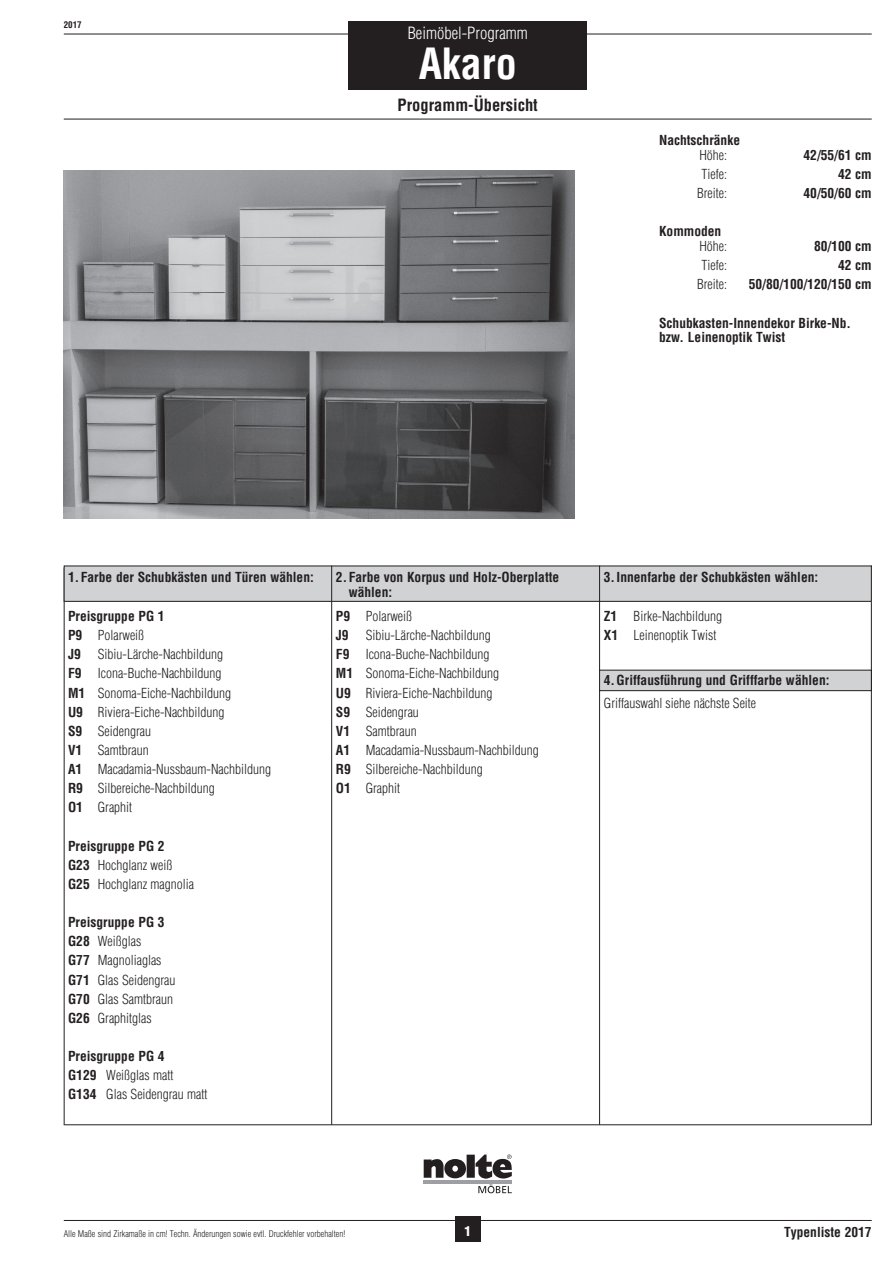
<style>
.page{position:relative;width:893px;height:1263px;background:#fff}
.page>*{position:absolute;margin:0;border:0;box-sizing:border-box;transform-origin:0 0}
.t1{font:700 condensed 42px "Helvetica";color:#fff}
.t2{font:700 condensed 16.5px "Helvetica";color:#231f20}
.t3{font:300 condensed 16.5px "Helvetica";color:#fff}
.t4{font:300 condensed 13.5px/19.2px "Helvetica";color:#231f20}
.t5{font:700 condensed 13.5px/19.2px "Helvetica";color:#231f20}
.t6{font:900 condensed 13.5px "Helvetica";color:#fff}
.t7{font:300 condensed 9px "Helvetica";color:#231f20}
.t8{font:700 condensed 9px "Helvetica";color:#231f20}
.s1{font-weight:700}
</style>
<div class="page">
<hr style="left:64px;top:1220px;width:808px;height:1px;background:#231f20">
<div style="left:455px;top:1216px;width:25px;height:26px;background:#231f20"></div>
<hr style="left:64px;top:34px;width:808px;height:1px;background:#231f20">
<div style="left:349px;top:21px;width:238px;height:68px;background:#231f20"></div>
<hr style="left:64px;top:119px;width:808px;height:1px;background:#231f20">
<img style="left:64px;top:170px;width:510px;height:349px">
<hr style="left:871px;top:566px;width:1px;height:559px;background:#231f20">
<hr style="left:64px;top:567px;width:1px;height:558px;background:#231f20">
<hr style="left:64px;top:1124px;width:808px;height:1px;background:#231f20">
<div style="left:64px;top:566px;width:807px;height:35px;background:#d1d2d4"></div>
<div style="left:64px;top:566px;width:808px;height:36px;border:1px solid #231f20"></div>
<hr style="left:331px;top:566px;width:1px;height:559px;background:#231f20">
<hr style="left:424px;top:1180px;width:88px;height:4px;background:#9d9fa2">
<div style="left:467px;top:1155px;width:8px;height:23px;background:#231f20"></div>
<svg style="left:424px;top:1159px;width:42px;height:19px"></svg>
<svg style="left:475px;top:1154px;width:37px;height:39px"></svg>
<hr style="left:599px;top:566px;width:1px;height:559px;background:#231f20">
<div style="left:600px;top:670px;width:271px;height:21px;background:#d1d2d4"></div>
<div style="left:599px;top:670px;width:273px;height:21px;border:1px solid #231f20"></div>
<p class="t8" style="left:64px;top:20px;width:19px">2017</p>
<p class="t3" style="left:408px;top:22px;width:122px">Beimöbel-Programm</p>
<h1 class="t1" style="left:419px;top:37px;width:99px">Akaro</h1>
<p class="t2" style="left:398px;top:95px;width:142px">Programm-Übersicht</p>
<p class="t5" style="left:659px;top:130px;width:82px">Nachtschränke</p>
<p class="t4" style="left:697px;top:145px;width:31px;text-align:center">Höhe:<br>Tiefe:<br>Breite:</p>
<p class="t5" style="left:803px;top:145px;width:70px;text-align:right">42/55/61 cm<br>42 cm<br>40/50/60 cm</p>
<p class="t5" style="left:659px;top:222px;width:64px">Kommoden</p>
<p class="t4" style="left:697px;top:236px;width:31px;text-align:center">Höhe:<br>Tiefe:<br>Breite:</p>
<p class="t5" style="left:749px;top:236px;width:124px;text-align:right">80/100 cm<br>42 cm<br>50/80/100/120/150 cm</p>
<p class="t5" style="left:659px;top:315px;width:193px;line-height:14.9px">Schubkasten-Innendekor Birke-Nb. bzw. Leinenoptik Twist</p>
<p class="t5" style="left:68px;top:567px;width:247px">1. Farbe der Schubkästen und Türen wählen:</p>
<p class="t5" style="left:349px;top:569px;width:212px;line-height:14.9px;text-indent:-13px">2.Farbe von Korpus und Holz-Oberplatte wählen:</p>
<p class="t5" style="left:68px;top:606px;width:98px">Preisgruppe PG 1</p>
<p class="t5" style="left:604px;top:567px;width:216px">3.Innenfarbe der Schubkästen wählen:</p>
<p class="t4" style="left:366px;top:606px;width:48px">Polarweiß</p>
<p class="t5" style="left:336px;top:606px;width:16px">P9</p>
<p class="t4" style="left:604px;top:606px;width:120px"><span class="s1">Z1</span> Birke-Nachbildung<br><span class="s1">X1</span></p>
<p class="t4" style="left:366px;top:625px;width:127px">Sibiu-Lärche-Nachbildung</p>
<p class="t4" style="left:98px;top:626px;width:48px">Polarweiß</p>
<p class="t5" style="left:68px;top:625px;width:16px">P9</p>
<p class="t5" style="left:336px;top:625px;width:14px">J9</p>
<p class="t4" style="left:634px;top:625px;width:84px">Leinenoptik Twist</p>
<p class="t5" style="left:68px;top:645px;width:14px">J9</p>
<p class="t4" style="left:98px;top:645px;width:127px">Sibiu-Lärche-Nachbildung</p>
<p class="t5" style="left:336px;top:645px;width:15px">F9</p>
<p class="t4" style="left:366px;top:645px;width:125px">Icona-Buche-Nachbildung</p>
<p class="t5" style="left:68px;top:664px;width:15px">F9</p>
<p class="t4" style="left:98px;top:664px;width:125px">Icona-Buche-Nachbildung</p>
<p class="t5" style="left:336px;top:664px;width:19px">M1</p>
<p class="t4" style="left:366px;top:664px;width:135px">Sonoma-Eiche-Nachbildung</p>
<p class="t5" style="left:68px;top:683px;width:19px">M1</p>
<p class="t4" style="left:98px;top:683px;width:135px">Sonoma-Eiche-Nachbildung</p>
<p class="t5" style="left:336px;top:683px;width:16px">U9</p>
<p class="t4" style="left:366px;top:683px;width:128px">Riviera-Eiche-Nachbildung</p>
<p class="t5" style="left:68px;top:702px;width:16px">U9</p>
<p class="t5" style="left:68px;top:721px;width:16px">S9</p>
<p class="t4" style="left:98px;top:702px;width:128px">Riviera-Eiche-Nachbildung</p>
<p class="t4" style="left:98px;top:721px;width:55px">Seidengrau</p>
<p class="t5" style="left:336px;top:702px;width:16px">S9<br>V1</p>
<p class="t4" style="left:366px;top:702px;width:55px">Seidengrau<br>Samtbraun</p>
<p class="t4" style="left:98px;top:740px;width:52px">Samtbraun</p>
<p class="t4" style="left:366px;top:740px;width:175px">Macadamia-Nussbaum-Nachbildung</p>
<p class="t5" style="left:68px;top:740px;width:16px">V1</p>
<p class="t5" style="left:336px;top:740px;width:16px">A1</p>
<p class="t5" style="left:68px;top:759px;width:16px">A1</p>
<p class="t4" style="left:98px;top:759px;width:175px">Macadamia-Nussbaum-Nachbildung</p>
<p class="t5" style="left:68px;top:779px;width:16px">R9</p>
<p class="t4" style="left:98px;top:779px;width:118px">Silbereiche-Nachbildung</p>
<p class="t5" style="left:68px;top:798px;width:16px">O1</p>
<p class="t4" style="left:98px;top:798px;width:36px">Graphit</p>
<p class="t5" style="left:68px;top:836px;width:98px">Preisgruppe PG 2</p>
<p class="t4" style="left:68px;top:855px;width:106px"><span class="s1">G23</span> Hochglanz weiß<br><span class="s1">G25</span></p>
<p class="t5" style="left:68px;top:912px;width:98px">Preisgruppe PG 3</p>
<p class="t4" style="left:98px;top:874px;width:98px">Hochglanz magnolia</p>
<p class="t4" style="left:68px;top:932px;width:75px"><span class="s1">G28</span> Weißglas<br><span class="s1">G77</span></p>
<p class="t4" style="left:98px;top:951px;width:65px">Magnoliaglas</p>
<p class="t4" style="left:68px;top:970px;width:109px"><span class="s1">G71</span> Glas Seidengrau</p>
<p class="t4" style="left:68px;top:989px;width:107px"><span class="s1">G70</span> Glas Samtbraun</p>
<p class="t4" style="left:68px;top:1008px;width:85px"><span class="s1">G26</span> Graphitglas</p>
<p class="t5" style="left:68px;top:1046px;width:98px">Preisgruppe PG 4</p>
<p class="t4" style="left:68px;top:1066px;width:141px"><span class="s1">G129</span> Weißglas matt<br><span class="s1">G134</span> Glas Seidengrau matt</p>
<p class="t5" style="left:336px;top:759px;width:16px">R9</p>
<p class="t5" style="left:336px;top:779px;width:16px">O1</p>
<p class="t4" style="left:366px;top:759px;width:118px">Silbereiche-Nachbildung</p>
<p class="t4" style="left:366px;top:779px;width:36px">Graphit</p>
<p class="t7" style="left:64px;top:1228px;width:283px">Alle Maße sind Zirkamaße in cm! Techn. Änderungen sowie evtl. Druckfehler vorbehalten!</p>
<p class="t6" style="left:464px;top:1222px;width:8px">1</p>
<p class="t5" style="left:604px;top:670px;width:227px">4.Griffausführung und Grifffarbe wählen:</p>
<p class="t4" style="left:604px;top:694px;width:154px">Griffauswahl siehe nächste Seite</p>
<p class="t5" style="left:784px;top:1223px;width:89px">Typenliste 2017</p>
</div>
